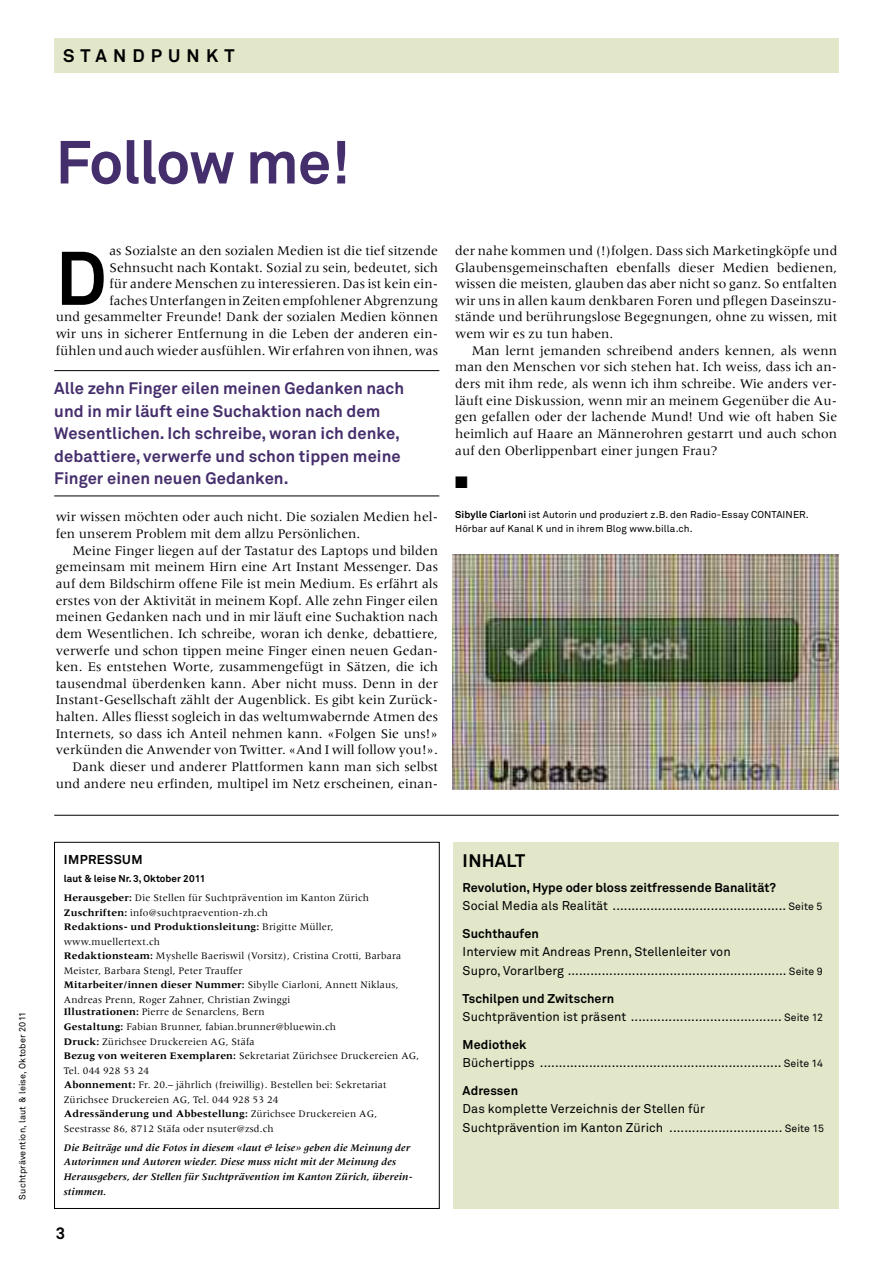
<style>
.page{position:relative;width:893px;height:1263px;background:#fff}
.page>*{position:absolute;margin:0;border:0;box-sizing:border-box;transform-origin:0 0}
.t1{font:700 74.85px "Akkurat";color:#000}
.t2{font:700 60px "Akkurat";letter-spacing:-.02em;color:#452e6c}
.t3{font:700 18px "Akkurat";letter-spacing:.33em;color:#000}
.t4{font:16.65px "Zapf Dingbats";color:#000}
.t5{font:700 16.5px/22.5px "Akkurat";letter-spacing:.005em;color:#452e6c}
.t6{font:700 16.5px "Akkurat";color:#000}
.t7{font:13.65px/16.6px "Meridien";letter-spacing:.005em;color:#000;text-align:right}
.t8{font:700 12.75px "Akkurat";letter-spacing:.035em;color:#000}
.t9{font:12.6px/18.5px "Akkurat";letter-spacing:.005em;color:#000}
.t10{font:700 12.6px "Akkurat";letter-spacing:.005em;color:#000}
.t11{font:10.35px/14.5px "Meridien";letter-spacing:.015em;color:#000}
.t12{font:italic 700 10.35px/14.5px "Meridien";letter-spacing:.015em;color:#000}
.t13{font:9.9px/13.6px "Akkurat";letter-spacing:.01em;color:#000}
.t14{font:700 9.9px "Akkurat";letter-spacing:.005em;color:#000}
.t15{font:9px "Akkurat";letter-spacing:.02em;color:#000}
.s1{font-weight:700}
.s2{font-size:10.5px}
</style>
<div class="page">
<div style="left:54px;top:38px;width:785px;height:34px;background:#e2e7ca"></div>
<div style="left:454px;top:842px;width:385px;height:367px;background:#e2e7ca"></div>
<div style="left:54px;top:842px;width:386px;height:367px;border:1px solid #000"></div>
<hr style="left:54px;top:815px;width:785px;height:1px;background:#000">
<hr style="left:54px;top:370px;width:385px;height:1px;background:#000">
<hr style="left:54px;top:495px;width:385px;height:1px;background:#000">
<img style="left:453px;top:555px;width:386px;height:234px">
<h3 class="t3" style="left:63px;top:49px;width:173px">STANDPUNKT</h3>
<p class="t15" style="left:19px;top:1200px;width:190px;rotate:-90deg">Suchtprävention, laut &amp; leise, Oktober 2011</p>
<h2 class="t2" style="left:56px;top:141px;width:296px">Follow me!</h2>
<p class="t7" style="left:56px;top:243px;width:384px">as Sozialste an den sozialen Medien ist die tief sitzende Sehnsucht nach Kontakt. Sozial zu sein, bedeutet, sich<br>für andere Menschen zu interessieren. Das ist kein ein&shy;fachesUnterfangeninZeitenempfohlenerAbgrenzung<br>und gesammelter Freunde! Dank der sozialen Medien können wir uns in sicherer Entfernung in die Leben der anderen ein&shy;fühlen und auch wieder ausfühlen.Wir erfahren von ihnen, was</p>
<h1 class="t1" style="left:56px;top:252px;width:53px">D</h1>
<p class="t5" style="left:54px;top:379px;width:351px">Alle zehn Finger eilen meinen Gedanken nach und in mir läuft eine Suchaktion nach dem Wesentlichen. Ich schreibe, woran ich denke, debattiere, verwerfe und schon tippen meine Finger einen neuen Gedanken.</p>
<p class="t7" style="left:56px;top:510px;width:384px;text-align:left">wir wissen möchten oder auch nicht. Die sozialen Medien hel&shy;fen unserem Problem mit dem allzu Persönlichen.</p>
<p class="t7" style="left:56px;top:543px;width:384px">Meine Finger liegen auf der Tastatur des Laptops und bilden gemeinsam mit meinem Hirn eine Art Instant Messenger. Das auf dem Bildschirm offene File ist mein Medium. Es erfährt als erstes von der Aktivität in meinem Kopf. Alle zehn Finger eilen meinen Gedanken nach und in mir läuft eine Suchaktion nach dem Wesentlichen. Ich schreibe, woran ich denke, debattiere, verwerfe und schon tippen meine Finger einen neuen Gedan&shy;ken. Es entstehen Worte, zusammengefügt in Sätzen, die ich tausendmal überdenken kann. Aber nicht muss. Denn in der Instant-Gesellschaft zählt der Augenblick. Es gibt kein Zurück&shy;halten. Alles fliesst sogleich in das weltumwabernde Atmen des Internets, so dass ich Anteil nehmen kann. «Folgen Sie uns!» verkünden die Anwender von Twitter. «And I will follow you!».<br>Dank dieser und anderer Plattformen kann man sich selbst und andere neu erfinden, multipel im Netz erscheinen, einan-</p>
<p class="t7" style="left:455px;top:243px;width:384px;text-align:justify">der nahe kommen und (!)folgen. Dass sich Marketingköpfe und Glaubensgemeinschaften ebenfalls dieser Medien bedienen, wissen die meisten, glauben das aber nicht so ganz. So entfalten wir uns in allen kaum denkbaren Foren und pflegen Daseinszu&shy;stände und berührungslose Begegnungen, ohne zu wissen, mit wem wir es zu tun haben.</p>
<p class="t7" style="left:455px;top:343px;width:384px;text-align:justify;text-indent:17px">Man lernt jemanden schreibend anders kennen, als wenn man den Menschen vor sich stehen hat. Ich weiss, dass ich an&shy;ders mit ihm rede, als wenn ich ihm schreibe. Wie anders ver&shy;läuft eine Diskussion, wenn mir an meinem Gegenüber die Au&shy;gen gefallen oder der lachende Mund! Und wie oft haben Sie heimlich auf Haare an Männerohren gestarrt und auch schon auf den Oberlippenbart einer jungen Frau?</p>
<p class="t4" style="left:455px;top:472px;width:14px">■</p>
<p class="t13" style="left:455px;top:509px;width:355px"><span class="s1">Sibylle Ciarloni</span> ist Autorin und produziert z.B. den Radio-Essay CONTAINER.<br>Hörbar auf Kanal K und in ihrem Blog www.billa.ch.</p>
<p class="t8" style="left:64px;top:855px;width:80px">IMPRESSUM</p>
<p class="t14" style="left:64px;top:875px;width:143px">laut &amp; leise Nr. 3, Oktober 2011</p>
<p class="t11" style="left:64px;top:891px;width:339px"><span class="s1">Herausgeber:</span> Die Stellen für Suchtprävention im Kanton Zürich <span class="s1">Zuschriften:</span> info@suchtpraevention-zh.ch<br><span class="s1">Redaktions- und Produktionsleitung:</span> Brigitte Müller, www.muellertext.ch<br><span class="s1">Redaktionsteam:</span> Myshelle Baeriswil (Vorsitz), Cristina Crotti, Barbara Meister, Barbara Stengl, Peter Trauffer<br><span class="s1">Mitarbeiter/innen dieser Nummer:</span> Sibylle Ciarloni, Annett Niklaus, Andreas Prenn, Roger Zahner, Christian Zwinggi</p>
<p class="t11" style="left:64px;top:1006px;width:357px"><span class="s1">Illustrationen:</span> Pierre de Senarclens, Bern<br><span class="s1">Gestaltung:</span> Fabian Brunner, fabian.brunner@bluewin.ch<br><span class="s1">Druck:</span> Zürichsee Druckereien AG, Stäfa<br><span class="s1">Bezug von weiteren Exemplaren:</span> Sekretariat Zürichsee Druckereien AG, Tel. 044 928 53 24<br><span class="s1">Abonnement:</span> Fr. 20.– jährlich (freiwillig). Bestellen bei: Sekretariat Zürichsee Druckereien AG, Tel. 044 928 53 24<br><span class="s1">Adressänderung und Abbestellung:</span> Zürichsee Druckereien AG, Seestrasse 86, 8712 Stäfa oder nsuter@zsd.ch</p>
<p class="t12" style="left:64px;top:1141px;width:350px">Die Beiträge und die Fotos in diesem «laut &amp; leise» geben die Meinung der Autorinnen und Autoren wieder. Diese muss nicht mit der Meinung des Herausgebers, der Stellen für Suchtprävention im Kanton Zürich, überein&shy;stimmen.</p>
<p class="t6" style="left:56px;top:1227px;width:11px">3</p>
<h3 class="t3" style="left:463px;top:854px;width:64px">INHALT</h3>
<p class="t9" style="left:463px;top:879px;width:361px"><span class="s1">Revolution, Hype oder bloss zeitfressende Banalität?<br></span>Social Media als Realität .............................................. <span class="s2">Seite 5</span></p>
<p class="t10" style="left:463px;top:929px;width:78px">Suchthaufen</p>
<p class="t9" style="left:463px;top:944px;width:361px">Interview mit Andreas Prenn, Stellenleiter von<br>Supro, Vorarlberg .......................................................... <span class="s2">Seite 9</span></p>
<p class="t9" style="left:463px;top:990px;width:362px"><span class="s1">Tschilpen und Zwitschern<br></span>Suchtprävention ist präsent ........................................ <span class="s2">Seite 12</span></p>
<p class="t9" style="left:463px;top:1036px;width:362px"><span class="s1">Mediothek<br></span>Büchertipps ................................................................ <span class="s2">Seite 14</span></p>
<p class="t10" style="left:463px;top:1086px;width:57px">Adressen</p>
<p class="t9" style="left:463px;top:1101px;width:363px">Das komplette Verzeichnis der Stellen für<br>Suchtprävention im Kanton Zürich .............................. <span class="s2">Seite 15</span></p>
</div>
